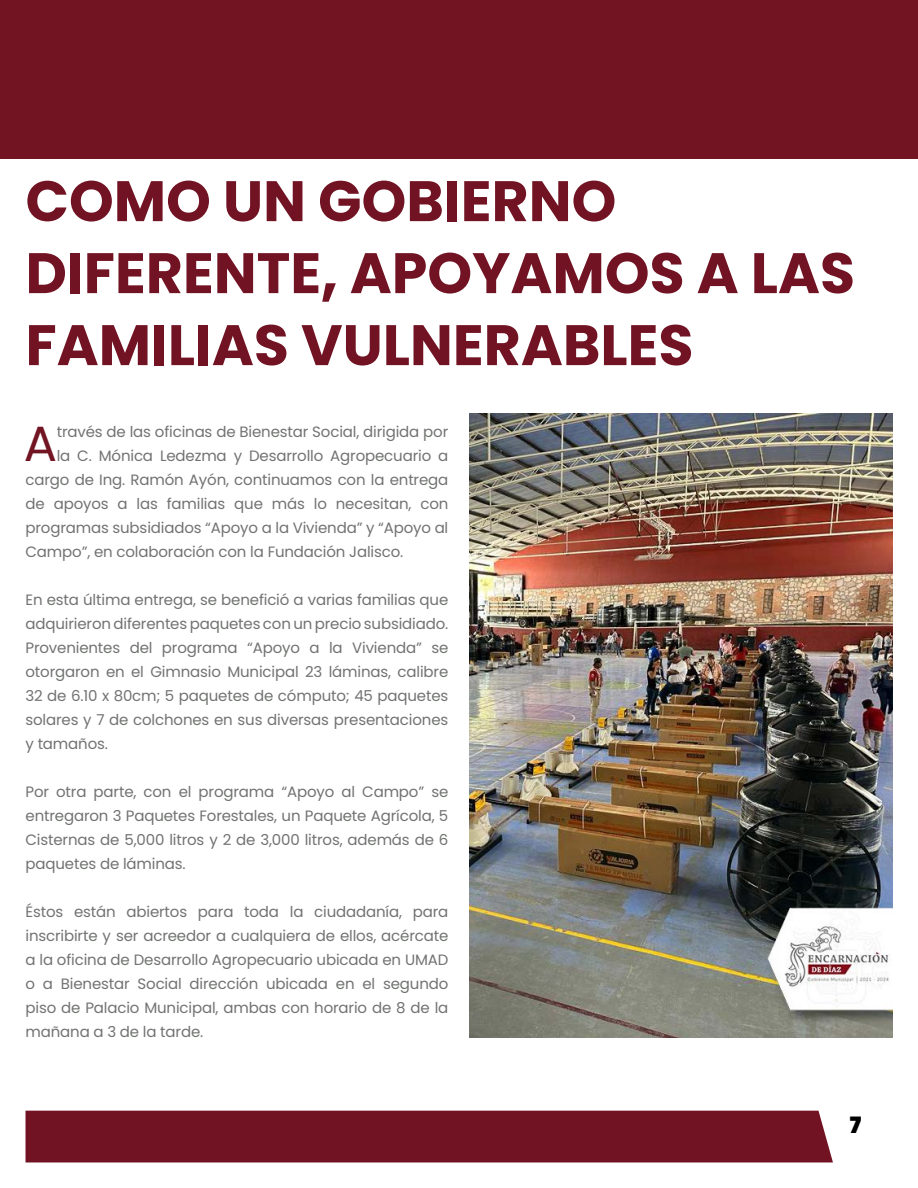
<style>
.page{position:relative;width:918px;height:1188px;background:#fff}
.page>*{position:absolute;margin:0;border:0;box-sizing:border-box;transform-origin:0 0}
.t1{font:700 57px/72px "Poppins";color:#721324}
.t2{font:49.5px "Poppins";color:#721422}
.t3{font:900 22.5px "Poppins";color:#000}
.t4{font:15px/24px "Poppins";letter-spacing:-.01em;color:#707370;text-align:justify}
</style>
<div class="page">
<div style="left:26px;top:1111px;width:807px;height:51px;background:#721323"></div>
<div style="left:0;top:0;width:918px;height:159px;background:#721422"></div>
<img style="left:470px;top:413px;width:422px;height:624px">
<h1 class="t1" style="left:26px;top:165px;width:831px">COMO UN GOBIERNO<br>DIFERENTE, APOYAMOS A LAS<br>FAMILIAS VULNERABLES</h1>
<h2 class="t2" style="left:24px;top:415px;width:35px">A</h2>
<p class="t4" style="left:57px;top:420px;width:393px">través de las oficinas de Bienestar Social, dirigida por</p>
<p class="t4" style="left:57px;top:444px;width:393px">la C. Mónica Ledezma y Desarrollo Agropecuario a</p>
<p class="t4" style="left:26px;top:468px;width:424px">cargo de Ing. Ramón Ayón, continuamos con la entrega</p>
<p class="t4" style="left:26px;top:492px;width:424px">de apoyos a las familias que más lo necesitan, con</p>
<p class="t4" style="left:26px;top:516px;width:424px">programas subsidiados “Apoyo a la Vivienda” y “Apoyo al</p>
<p class="t4" style="left:26px;top:540px;width:379px">Campo”, en colaboración con la Fundación Jalisco.</p>
<p class="t4" style="left:26px;top:588px;width:424px">En esta última entrega, se benefició a varias familias que adquirieron diferentes paquetes con un precio subsidiado.<br>Provenientes del programa “Apoyo a la Vivienda” se otorgaron en el Gimnasio Municipal 23 láminas, calibre 32 de 6.10 x 80cm; 5 paquetes de cómputo; 45 paquetes solares y 7 de colchones en sus diversas presentaciones y tamaños.</p>
<p class="t4" style="left:26px;top:780px;width:424px">Por otra parte, con el programa “Apoyo al Campo” se entregaron 3 Paquetes Forestales, un Paquete Agrícola, 5<br>Cisternas de 5,000 litros y 2 de 3,000 litros, además de 6 paquetes de láminas.</p>
<p class="t4" style="left:26px;top:900px;width:424px">Éstos están abiertos para toda la ciudadanía, para inscribirte y ser acreedor a cualquiera de ellos, acércate a la oficina de Desarrollo Agropecuario ubicada en UMAD o a Bienestar Social dirección ubicada en el segundo piso de Palacio Municipal, ambas con horario de 8 de la mañana a 3 de la tarde.</p>
<h3 class="t3" style="left:850px;top:1112px;width:13px">7</h3>
</div>
